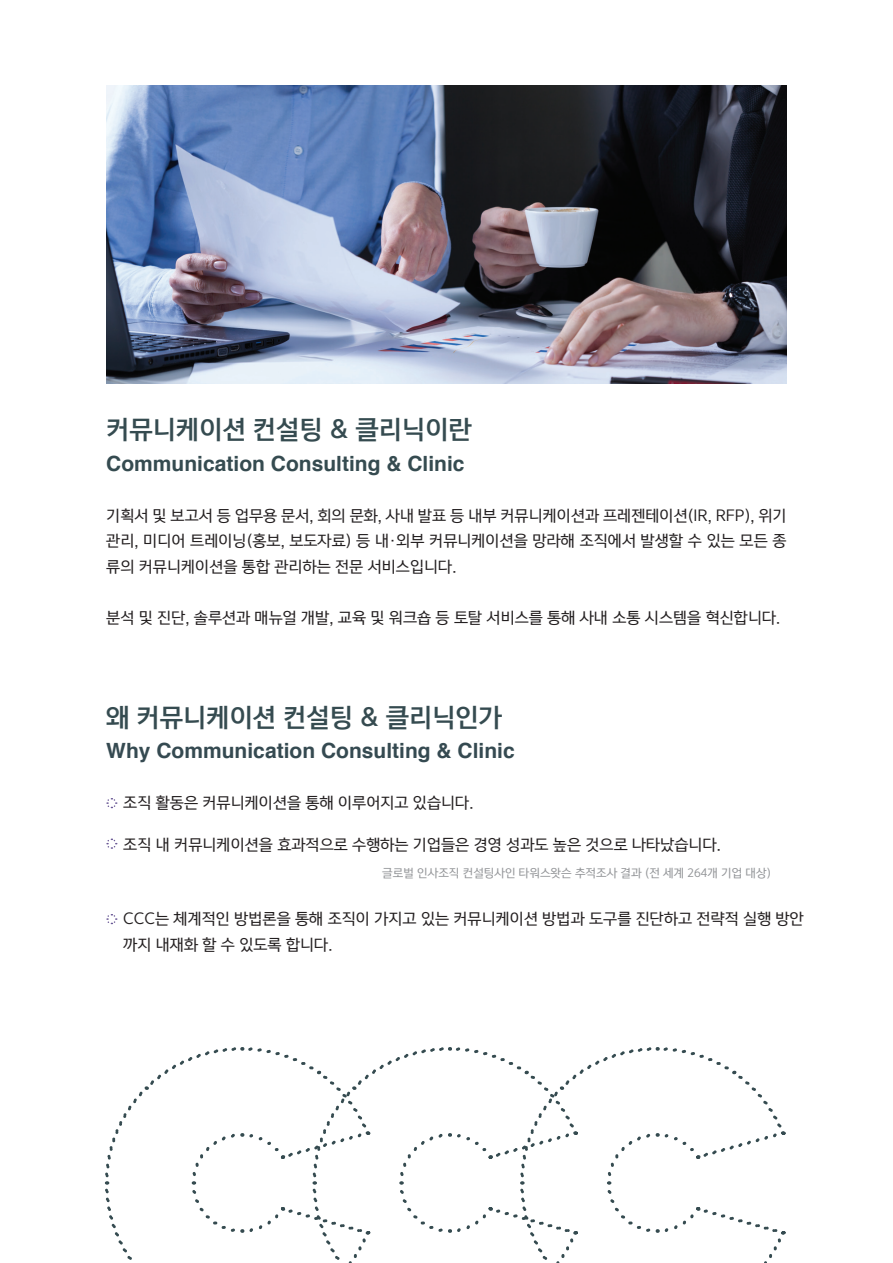
<style>
.page{position:relative;width:893px;height:1263px;background:#fff}
.page>*{position:absolute;margin:0;border:0;box-sizing:border-box;transform-origin:0 0}
.t1{font:24px "Yoon Gothic Pro 770";letter-spacing:-.01em;color:#354b50}
.t2{font:700 21px "Helvetica";color:#354a51}
.t3{font:700 21px "Helvetica";color:#354b50}
.t4{font:15px/25.5px "Yoon Gothic Pro 750";color:#231f20;text-align:justify}
.t5{font:11.25px "Yoon Gothic Pro 750";color:#939598}
</style>
<div class="page">
<svg style="left:106px;top:798px;width:11px;height:11px"></svg>
<svg style="left:106px;top:838px;width:11px;height:11px"></svg>
<svg style="left:106px;top:914px;width:11px;height:11px"></svg>
<svg style="left:105px;top:1047px;width:680px;height:216px"></svg>
<img style="left:106px;top:85px;width:681px;height:298px">
<p class="t1" style="left:106px;top:412px;width:367px">커뮤니케이션 컨설팅 &amp; 클리닉이란</p>
<p class="t3" style="left:106px;top:446px;width:360px">Communication Consulting &amp; Clinic</p>
<p class="t4" style="left:106px;top:503px;width:682px">기획서 및 보고서 등 업무용 문서, 회의 문화, 사내 발표 등 내부 커뮤니케이션과 프레젠테이션(IR, RFP), 위기 관리, 미디어 트레이닝(홍보, 보도자료) 등 내·외부 커뮤니케이션을 망라해 조직에서 발생할 수 있는 모든 종 류의 커뮤니케이션을 통합 관리하는 전문 서비스입니다.</p>
<p class="t4" style="left:106px;top:605px;width:675px">분석 및 진단, 솔루션과 매뉴얼 개발, 교육 및 워크숍 등 토탈 서비스를 통해 사내 소통 시스템을 혁신합니다.</p>
<p class="t1" style="left:106px;top:700px;width:398px">왜 커뮤니케이션 컨설팅 &amp; 클리닉인가</p>
<p class="t2" style="left:106px;top:734px;width:410px">Why Communication Consulting &amp; Clinic</p>
<p class="t4" style="left:123px;top:790px;width:352px">조직 활동은 커뮤니케이션을 통해 이루어지고 있습니다.</p>
<p class="t4" style="left:123px;top:832px;width:599px">조직 내 커뮤니케이션을 효과적으로 수행하는 기업들은 경영 성과도 높은 것으로 나타났습니다.</p>
<p class="t5" style="left:382px;top:865px;width:390px">글로벌 인사조직 컨설팅사인 타워스왓슨 추적조사 결과 (전 세계 264개 기업 대상)</p>
<p class="t4" style="left:123px;top:906px;width:682px">CCC는 체계적인 방법론을 통해 조직이 가지고 있는 커뮤니케이션 방법과 도구를 진단하고 전략적 실행 방안 까지 내재화 할 수 있도록 합니다.</p>
</div>
